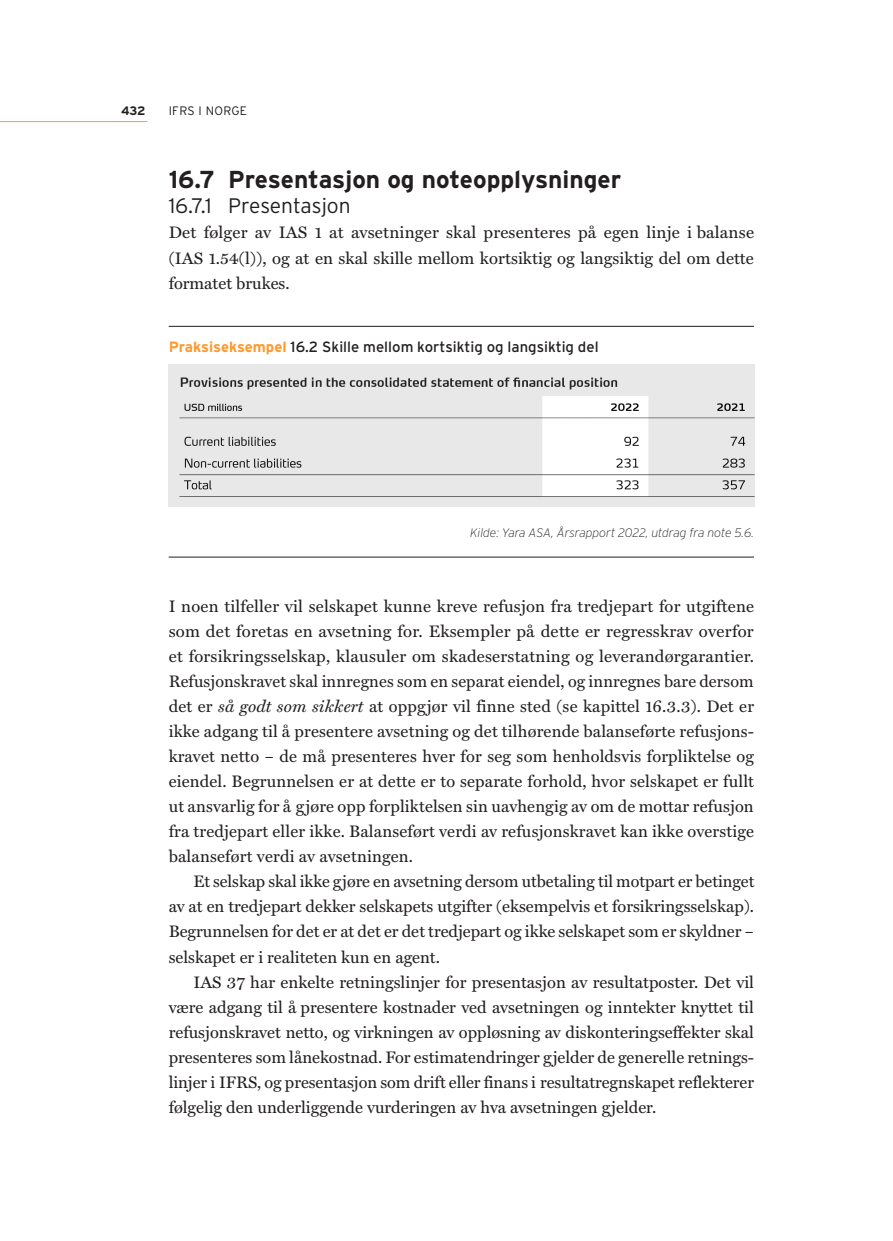
<style>
.page{position:relative;width:893px;height:1241px;background:#fff}
.page>*{position:absolute;margin:0;border:0;box-sizing:border-box;transform-origin:0 0}
.m1t_t{font:700 24.5px "Interstate";color:#231f20}
.m2t-_t{font:300 21px "Interstate";color:#231f20}
.b1af_f{font:16.8px/25px "Miller Text";letter-spacing:.01em;color:#231f20;text-align:justify}
.b1a_f{font:16.8px/25px "Miller Text";color:#231f20;text-align:justify}
.b1af-_f{font:16.8px/25px "Miller Text";letter-spacing:.005em;color:#231f20;text-align:justify}
.r1_f_m1t_t{font:14.88px "Interstate";color:#231f20}
.r1k_f{font:italic 200 12.25px "Interstate";color:#231f20}
.t1{font:300 12.25px "Interstate";color:#231f20}
.t2{font:700 12.25px "Interstate";color:#231f20}
.s1{font-weight:700;color:#ff992e}
.s2{font-style:italic}
</style>
<div class="page">
<hr style="left:0;top:121px;width:147px;height:1px;background:#ff992e">
<hr style="left:169px;top:326px;width:585px;height:1px;background:#231f20">
<hr style="left:169px;top:556px;width:585px;height:1px;background:#231f20">
<img style="left:169px;top:364px;width:585px;height:142px">
<p class="t2" style="left:121px;top:104px;width:26px">432</p>
<p class="t1" style="left:169px;top:104px;width:8px">IFRS</p>
<p class="t1" style="left:199px;top:104px;width:17px">I NORGE</p>
<p class="m1t_t" style="left:169px;top:165px;width:454px">16.7 Presentasjon og noteopplysninger</p>
<p class="m2t-_t" style="left:169px;top:193px;width:184px">16.7.1 Presentasjon</p>
<p class="b1af-_f" style="left:169px;top:220px;width:587px">Det følger av IAS 1 at avsetninger skal presenteres på egen linje i balanse (IAS 1.54(l)), og at en skal skille mellom kortsiktig og langsiktig del om dette formatet brukes.</p>
<p class="r1_f_m1t_t" style="left:169px;top:338px;width:431px"><span class="s1">Praksiseksempel</span> 16.2 Skille mellom kortsiktig og langsiktig del</p>
<p class="r1k_f" style="left:470px;top:525px;width:285px">Kilde: Yara ASA, Årsrapport 2022, utdrag fra note 5.6.</p>
<p class="b1af_f" style="left:169px;top:594px;width:587px">I noen tilfeller vil selskapet kunne kreve refusjon fra tredjepart for utgiftene som det foretas en avsetning for. Eksempler på dette er regresskrav overfor et forsikringsselskap, klausuler om skadeserstatning og leverandørgarantier.<br>Refusjonskravet skal innregnes som en separat eiendel, og innregnes bare dersom det er <span class="s2">så godt som sikkert</span> at oppgjør vil finne sted (se kapittel 16.3.3). Det er ikke adgang til å presentere avsetning og det tilhørende balanseførte refusjons&shy;kravet netto – de må presenteres hver for seg som henholdsvis forpliktelse og eiendel. Begrunnelsen er at dette er to separate forhold, hvor selskapet er fullt ut ansvarlig for å gjøre opp forpliktelsen sin uavhengig av om de mottar refusjon fra tredjepart eller ikke. Balanseført verdi av refusjonskravet kan ikke overstige balanseført verdi av avsetningen.</p>
<p class="b1a_f" style="left:169px;top:869px;width:587px;text-indent:25px">Et selskap skal ikke gjøre en avsetning dersom utbetaling til motpart er betinget av at en tredjepart dekker selskapets utgifter (eksempelvis et forsikringsselskap).<br>Begrunnelsen for det er at det er det tredjepart og ikke selskapet som er skyldner – selskapet er i realiteten kun en agent.</p>
<p class="b1a_f" style="left:169px;top:969px;width:587px;text-indent:25px">IAS 37 har enkelte retningslinjer for presentasjon av resultatposter. Det vil være adgang til å presentere kostnader ved avsetningen og inntekter knyttet til refusjonskravet netto, og virkningen av oppløsning av diskonteringseffekter skal presenteres som lånekostnad. For estimatendringer gjelder de generelle retnings&shy;linjer i IFRS, og presentasjon som drift eller finans i resultatregnskapet reflekterer følgelig den underliggende vurderingen av hva avsetningen gjelder.</p>
</div>
